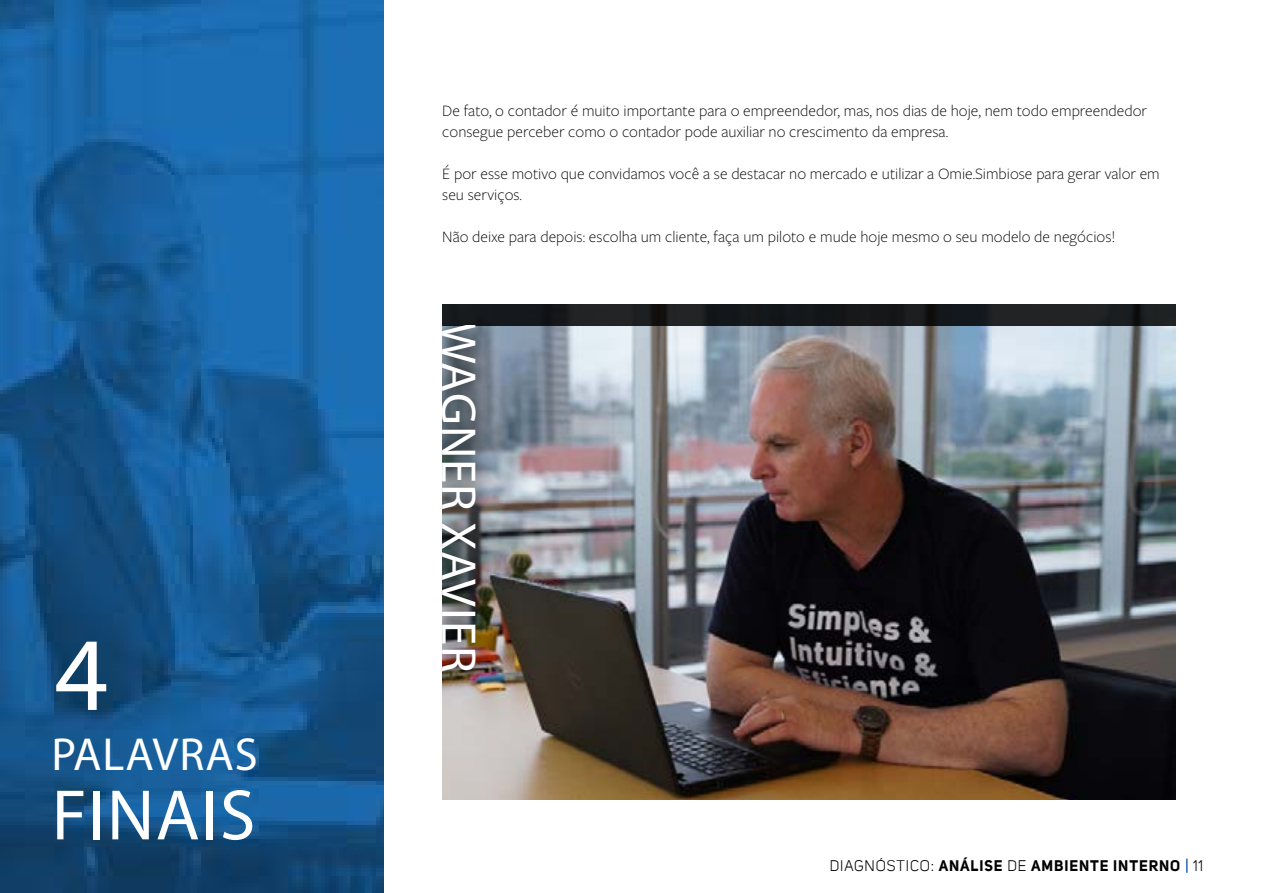
<style>
.page{position:relative;width:1263px;height:893px;background:#fff}
.page>*{position:absolute;margin:0;border:0;box-sizing:border-box;transform-origin:0 0}
.t1{font:105px "Myriad Pro";color:#fff}
.t2{font:72px "Myriad Pro";letter-spacing:.02em;color:#fff}
.t3{font:49.35px "Myriad Pro";letter-spacing:.02em;color:#fff}
.t4{font:46.5px "Myriad Pro";letter-spacing:.02em;color:#fff}
.t5{font:300 16.5px/21px "Freight Sans Pro";color:#000}
.t6{font:700 15px "Uni Sans";letter-spacing:.06em;color:#000}
.s1{font-weight:400}
</style>
<div class="page">
<svg style="left:1186px;top:859px;width:1px;height:14px"></svg>
<img style="left:0;top:0;width:383px;height:893px">
<img style="left:442px;top:326px;width:733px;height:473px">
<div style="left:442px;top:304px;width:733px;height:22px;background:#17191d"></div>
<img style="left:442px;top:326px;width:50px;height:363px">
<h1 class="t1" style="left:55px;top:610px;width:55px">4</h1>
<h3 class="t4" style="left:51px;top:726px;width:208px">PALAVRAS</h3>
<h2 class="t2" style="left:52px;top:771px;width:205px">FINAIS</h2>
<p class="t5" style="left:442px;top:99px;width:706px">De fato, o contador é muito importante para o empreendedor, mas, nos dias de hoje, nem todo empreendedor consegue perceber como o contador pode auxiliar no crescimento da empresa.</p>
<p class="t5" style="left:442px;top:162px;width:719px">É por esse motivo que convidamos você a se destacar no mercado e utilizar a Omie.Simbiose para gerar valor em seu serviços.</p>
<p class="t5" style="left:442px;top:225px;width:675px">Não deixe para depois: escolha um cliente, faça um piloto e mude hoje mesmo o seu modelo de negócios!</p>
<h3 class="t3" style="left:489px;top:322px;width:352px;rotate:90deg">WAGNER XAVIER</h3>
<p class="t6" style="left:830px;top:857px;width:375px"><span class="s1">DIAGNÓSTICO:</span> ANÁLISE <span class="s1">DE</span> AMBIENTE INTERNO <span class="s1">11</span></p>
</div>
